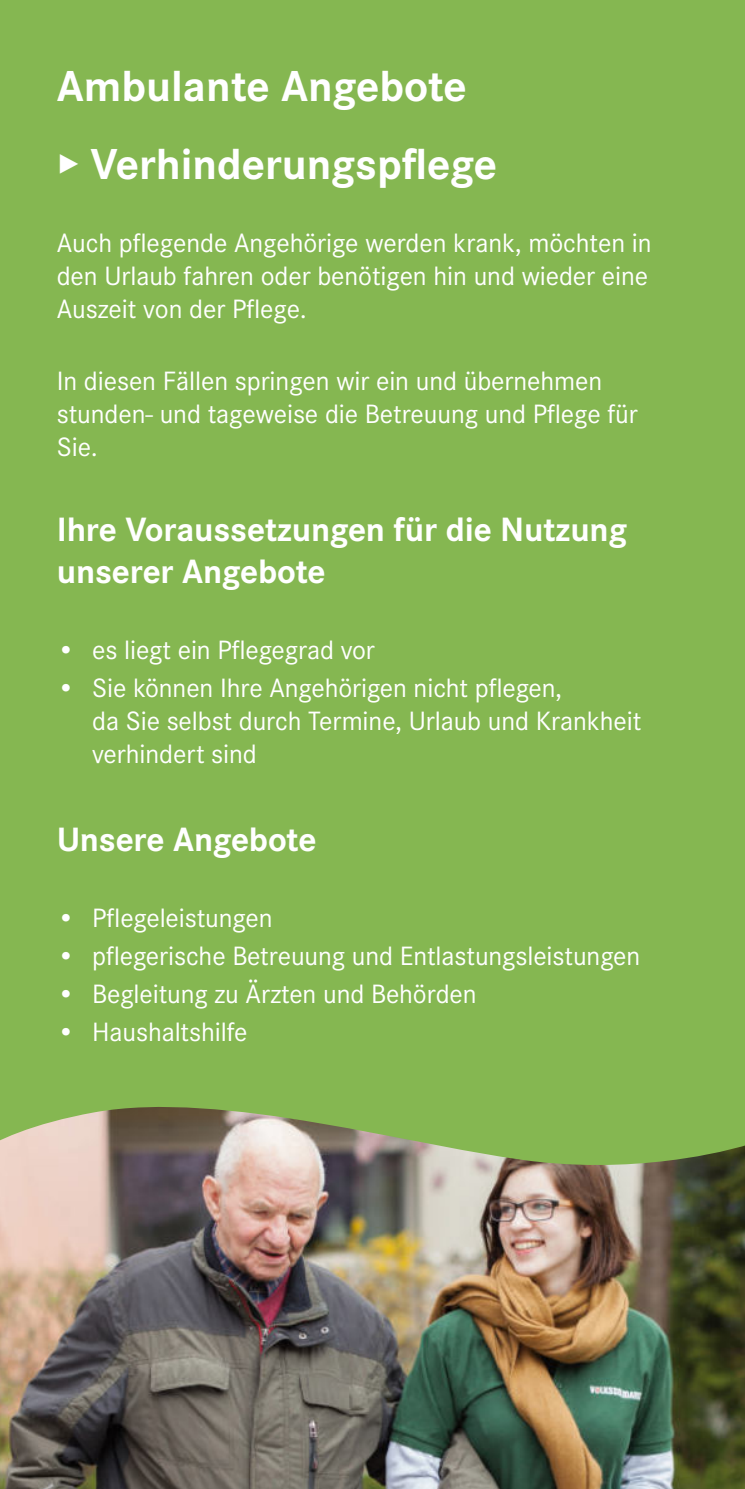
<style>
.page{position:relative;width:745px;height:1489px;background:#fff}
.page>*{position:absolute;margin:0;border:0;box-sizing:border-box;transform-origin:0 0}
.t1{font:700 45px/78px "Corporate S";color:#fff}
.t2{font:700 35px/42px "Corporate S";letter-spacing:-.005em;color:#fff}
.t3{font:27.5px/33px "Corporate S";letter-spacing:-.005em;color:#fff}
</style>
<div class="page">
<div style="left:0;top:0;width:744px;height:1488px;background:#85b751"></div>
<img style="left:0;top:1107px;width:744px;height:381px">
<h1 class="t1" style="left:57px;top:48px;width:441px">Ambulante Angebote ▸ Verhinderungspflege</h1>
<p class="t3" style="left:57px;top:227px;width:596px">Auch pflegende Angehörige werden krank, möchten in den Urlaub fahren oder benötigen hin und wieder eine<br>Auszeit von der Pflege.</p>
<p class="t3" style="left:57px;top:364px;width:582px">In diesen Fällen springen wir ein und übernehmen stunden- und tageweise die Betreuung und Pflege für<br>Sie.</p>
<p class="t2" style="left:57px;top:509px;width:571px">Ihre Voraussetzungen für die Nutzung unserer Angebote</p>
<p class="t3" style="left:57px;top:633px;width:319px">• es liegt ein Pflegegrad vor</p>
<p class="t3" style="left:92px;top:671px;width:550px;text-indent:-35px">• Sie können Ihre Angehörigen nicht pflegen,<br>da Sie selbst durch Termine, Urlaub und Krankheit verhindert sind</p>
<p class="t2" style="left:57px;top:819px;width:261px">Unsere Angebote</p>
<p class="t3" style="left:57px;top:901px;width:217px">• Pflegeleistungen</p>
<p class="t3" style="left:57px;top:939px;width:584px">• pflegerische Betreuung und Entlastungsleistungen</p>
<p class="t3" style="left:57px;top:977px;width:421px">• Begleitung zu Ärzten und Behörden</p>
<p class="t3" style="left:57px;top:1015px;width:192px">• Haushaltshilfe</p>
</div>
